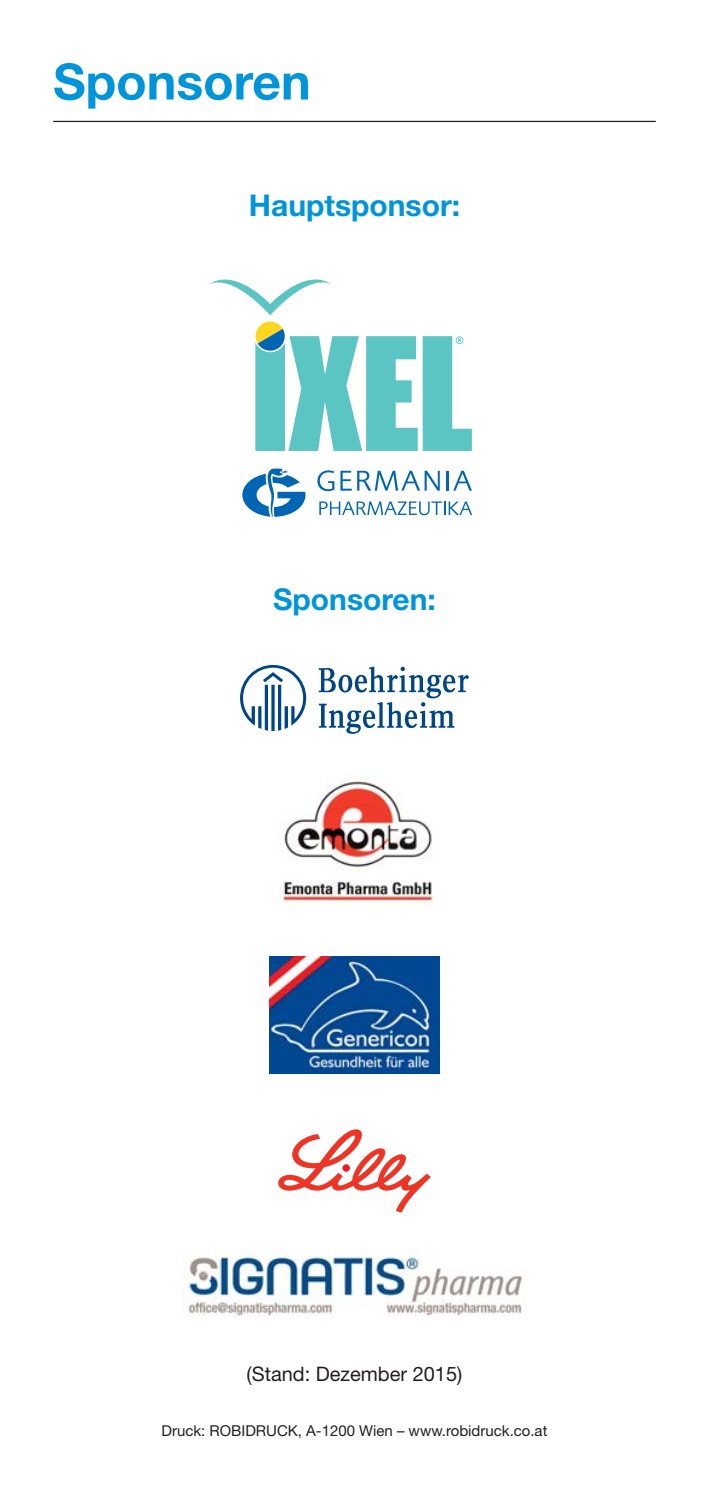
<style>
.page{position:relative;width:709px;height:1489px;background:#fff}
.page>*{position:absolute;margin:0;border:0;box-sizing:border-box;transform-origin:0 0}
.t1{font:700 50px "Helvetica Neue";color:#0095da}
.t2{font:700 30px "Helvetica Neue";color:#0095da}
.t3{font:20px "Helvetica Neue";color:#231f20}
.t4{font:15px "Helvetica Neue";color:#231f20}
</style>
<div class="page">
<hr style="left:53px;top:121px;width:603px;height:1px;background:#231f20">
<svg style="left:209px;top:279px;width:263px;height:172px"></svg>
<svg style="left:242px;top:468px;width:63px;height:49px"></svg>
<svg style="left:319px;top:501px;width:153px;height:14px"></svg>
<svg style="left:317px;top:470px;width:17px;height:21px"></svg>
<svg style="left:340px;top:470px;width:100px;height:20px"></svg>
<hr style="left:446px;top:470px;width:3px;height:20px;background:#0066b3">
<svg style="left:453px;top:470px;width:19px;height:20px"></svg>
<img style="left:278px;top:774px;width:157px;height:131px">
<svg style="left:240px;top:665px;width:66px;height:66px"></svg>
<svg style="left:319px;top:666px;width:150px;height:67px"></svg>
<img style="left:270px;top:956px;width:169px;height:117px">
<img style="left:182px;top:1248px;width:345px;height:68px">
<svg style="left:278px;top:1129px;width:153px;height:83px"></svg>
<h1 class="t1" style="left:53px;top:64px;width:259px">Sponsoren</h1>
<h2 class="t2" style="left:249px;top:195px;width:212px">Hauptsponsor:</h2>
<h2 class="t2" style="left:273px;top:588px;width:164px">Sponsoren:</h2>
<h3 class="t3" style="left:246px;top:1366px;width:217px">(Stand: Dezember 2015)</h3>
<p class="t4" style="left:161px;top:1424px;width:387px">Druck: ROBIDRUCK, A-1200 Wien – www.robidruck.co.at</p>
</div>
